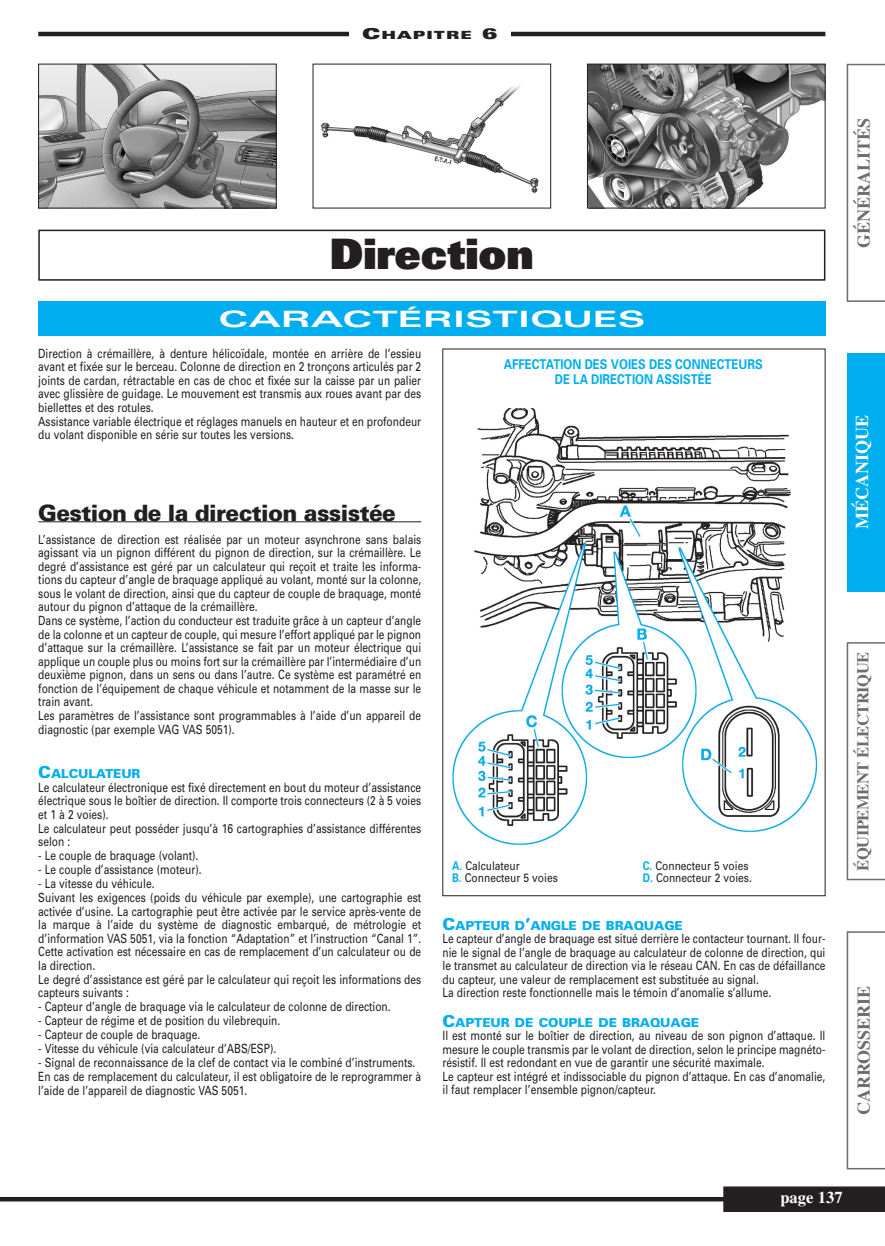
<style>
.page{position:relative;width:885px;height:1246px;background:#fff}
.page>*{position:absolute;margin:0;border:0;box-sizing:border-box;transform-origin:0 0}
.t1{font:900 42px "Univers";color:#231f20}
.t2{font:900 22.5px "Univers";letter-spacing:-.025em;color:#231f20}
.t3{font:700 expanded 22.5px "Univers";color:#fff;scale:1.5 1}
.t4{font:700 18px "Times";color:#6c6d70}
.t5{font:700 18px "Times";color:#fff}
.t6{font:700 16.5px "Times";letter-spacing:-.025em;color:#6c6d70}
.t7{font:700 16.5px "Times";color:#fff}
.t8{font:700 13.5px/15px "Univers";color:#00aeef;text-align:center;scale:.85 1}
.t9{font:12.75px/13.5px "Univers";color:#231f20;scale:.8 1}
.t10{font:900 12.3px "Univers";letter-spacing:-.01em;color:#00aeef}
.t11{font:12px/12px "Univers";color:#231f20;scale:.85 1}
.t12{font:900 expanded 11.25px "Univers";letter-spacing:.08em;color:#231f20;scale:1.2 1}
.s1{font-size:15px}
.s2{font-size:16.5px}
.s3{font-weight:700;color:#00aeef}
</style>
<div class="page">
<hr style="left:38px;top:32px;width:787px;height:4px;background:#231f20">
<div style="left:349px;top:26px;width:161px;height:17px;background:#fff"></div>
<svg style="left:846px;top:64px;width:38px;height:238px"></svg>
<div style="left:846px;top:353px;width:38px;height:238px;background:#00aeef"></div>
<svg style="left:846px;top:642px;width:38px;height:238px"></svg>
<svg style="left:846px;top:931px;width:38px;height:238px"></svg>
<hr style="left:0;top:1197px;width:727px;height:4px;background:#231f20">
<div style="left:723px;top:1186px;width:161px;height:26px;background:#231f20"></div>
<div style="left:38px;top:302px;width:787px;height:34px;background:#00aeef"></div>
<div style="left:38px;top:230px;width:787px;height:51px;border:2px solid #231f20"></div>
<img style="left:40px;top:66px;width:234px;height:140px">
<div style="left:38px;top:64px;width:238px;height:144px;border:1px solid #231f20"></div>
<img style="left:320px;top:85px;width:219px;height:108px">
<img style="left:589px;top:66px;width:234px;height:140px">
<div style="left:587px;top:64px;width:238px;height:144px;border:1px solid #231f20"></div>
<hr style="left:38px;top:521px;width:383px;height:1px;background:#231f20">
<img style="left:452px;top:408px;width:366px;height:437px">
<p class="t12" style="left:362px;top:31px;width:114px"><span class="s1">C</span>HAPITRE <span class="s1">6</span></p>
<h1 class="t1" style="left:330px;top:239px;width:205px">Direction</h1>
<h2 class="t3" style="left:218px;top:311px;width:286px">CARACTÉRISTIQUES</h2>
<p class="t9" style="left:38px;top:348px;width:480px">Direction à crémaillère, à denture hélicoïdale, montée en arrière de l’essieu avant et fixée sur le berceau. Colonne de direction en 2 tronçons articulés par 2 joints de cardan, rétractable en cas de choc et fixée sur la caisse par un palier avec glissière de guidage. Le mouvement est transmis aux roues avant par des biellettes et des rotules.<br>Assistance variable électrique et réglages manuels en hauteur et en profondeur du volant disponible en série sur toutes les versions.</p>
<p class="t8" style="left:504px;top:358px;width:306px">AFFECTATION DES VOIES DES CONNECTEURS<br>DE LA DIRECTION ASSISTÉE</p>
<h2 class="t2" style="left:38px;top:505px;width:359px">Gestion de la direction assistée</h2>
<p class="t9" style="left:38px;top:534px;width:480px">L’assistance de direction est réalisée par un moteur asynchrone sans balais agissant via un pignon différent du pignon de direction, sur la crémaillère. Le degré d’assistance est géré par un calculateur qui reçoit et traite les informa&shy;tions du capteur d’angle de braquage appliqué au volant, monté sur la colonne, sous le volant de direction, ainsi que du capteur de couple de braquage, monté autour du pignon d’attaque de la crémaillère.<br>Dans ce système, l’action du conducteur est traduite grâce à un capteur d’angle de la colonne et un capteur de couple, qui mesure l’effort appliqué par le pignon d’attaque sur la crémaillère. L’assistance se fait par un moteur électrique qui applique un couple plus ou moins fort sur la crémaillère par l’intermédiaire d’un deuxième pignon, dans un sens ou dans l’autre. Ce système est paramétré en fonction de l’équipement de chaque véhicule et notamment de la masse sur le train avant.<br>Les paramètres de l’assistance sont programmables à l’aide d’un appareil de diagnostic (par exemple VAG VAS 5051).</p>
<p class="t10" style="left:38px;top:769px;width:104px"><span class="s2">C</span>ALCULATEUR</p>
<p class="t9" style="left:38px;top:781px;width:480px">Le calculateur électronique est fixé directement en bout du moteur d’assistance électrique sous le boîtier de direction. Il comporte trois connecteurs (2 à 5 voies et 1 à 2 voies).<br>Le calculateur peut posséder jusqu’à 16 cartographies d’assistance différentes selon :</p>
<p class="t9" style="left:38px;top:850px;width:202px">- Le couple de braquage (volant).</p>
<p class="t9" style="left:38px;top:864px;width:205px">- Le couple d’assistance (moteur).</p>
<p class="t9" style="left:38px;top:878px;width:480px">- La vitesse du véhicule.<br>Suivant les exigences (poids du véhicule par exemple), une cartographie est activée d’usine. La cartographie peut être activée par le service après-vente de la marque à l’aide du système de diagnostic embarqué, de métrologie et d’information VAS 5051, via la fonction “Adaptation” et l’instruction “Canal 1”.<br>Cette activation est nécessaire en cas de remplacement d’un calculateur ou de la direction.<br>Le degré d’assistance est géré par le calculateur qui reçoit les informations des capteurs suivants :</p>
<p class="t9" style="left:38px;top:1001px;width:442px">- Capteur d’angle de braquage via le calculateur de colonne de direction.</p>
<p class="t9" style="left:38px;top:1015px;width:304px">- Capteur de régime et de position du vilebrequin.</p>
<p class="t9" style="left:38px;top:1029px;width:204px">- Capteur de couple de braquage.</p>
<p class="t9" style="left:38px;top:1043px;width:299px">- Vitesse du véhicule (via calculateur d’ABS/ESP).</p>
<p class="t9" style="left:38px;top:1057px;width:480px">- Signal de reconnaissance de la clef de contact via le combiné d’instruments.<br>En cas de remplacement du calculateur, il est obligatoire de le reprogrammer à l’aide de l’appareil de diagnostic VAS 5051.</p>
<p class="t11" style="left:452px;top:860px;width:126px"><span class="s3">A.</span> Calculateur<br><span class="s3">B.</span> Connecteur 5 voies</p>
<p class="t11" style="left:642px;top:860px;width:130px"><span class="s3">C.</span> Connecteur 5 voies<br><span class="s3">D.</span> Connecteur 2 voies.</p>
<p class="t10" style="left:442px;top:921px;width:242px"><span class="s2">C</span>APTEUR D<span class="s2">’</span>ANGLE DE BRAQUAGE</p>
<p class="t9" style="left:442px;top:933px;width:480px">Le capteur d’angle de braquage est situé derrière le contacteur tournant. Il four&shy;nie le signal de l’angle de braquage au calculateur de colonne de direction, qui le transmet au calculateur de direction via le réseau CAN. En cas de défaillance du capteur, une valeur de remplacement est substituée au signal.<br>La direction reste fonctionnelle mais le témoin d’anomalie s’allume.</p>
<p class="t10" style="left:442px;top:1018px;width:258px"><span class="s2">C</span>APTEUR DE COUPLE DE BRAQUAGE</p>
<p class="t9" style="left:442px;top:1030px;width:480px">Il est monté sur le boîtier de direction, au niveau de son pignon d’attaque. Il mesure le couple transmis par le volant de direction, selon le principe magnéto&shy;résistif. Il est redondant en vue de garantir une sécurité maximale.<br>Le capteur est intégré et indissociable du pignon d’attaque. En cas d’anomalie, il faut remplacer l’ensemble pignon/capteur.</p>
<h3 class="t4" style="left:857px;top:248px;width:132px;rotate:-90deg">GÉNÉRALITÉS</h3>
<h3 class="t5" style="left:856px;top:529px;width:115px;rotate:-90deg">MÉCANIQUE</h3>
<p class="t6" style="left:857px;top:870px;width:220px;rotate:-90deg">ÉQUIPEMENT ÉLECTRIQUE</p>
<h3 class="t4" style="left:857px;top:1115px;width:131px;rotate:-90deg">CARROSSERIE</h3>
<p class="t7" style="left:780px;top:1192px;width:64px">page 137</p>
</div>
